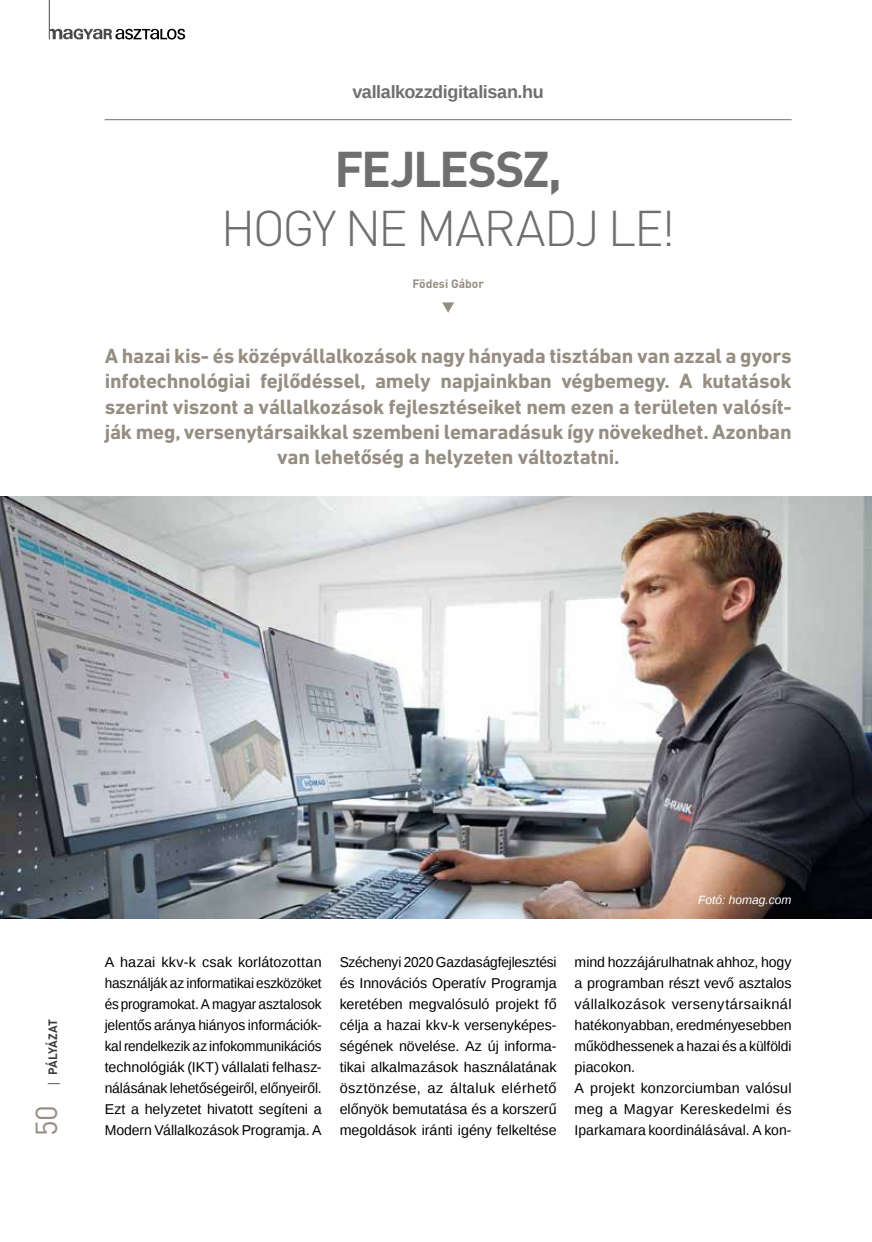
<style>
.page{position:relative;width:872px;height:1242px;background:#fff}
.page>*{position:absolute;margin:0;border:0;box-sizing:border-box;transform-origin:0 0}
.t1{font:300 49.5px "DIN Pro";letter-spacing:-.045em;color:#706f6f}
.t2{font:700 49.5px "DIN Pro";letter-spacing:-.04em;color:#706f6f}
.t3{font:30px "DIN Pro";color:#968e82}
.t4{font:700 21px/25.2px "DIN Next LT Pro";letter-spacing:-.01em;color:#968e82;text-align:center}
.t5{font:700 18px "Liberation Sans";letter-spacing:-.025em;color:#706f6f}
.t6{font:14.25px/21px "Liberation Sans";color:#000;text-align:justify}
.t7{font:14.25px/21px "Liberation Sans";color:#000;text-align:justify;scale:.96 1}
.t8{font:italic 12px "Liberation Sans";color:#fff}
.t9{font:700 12px "DIN Pro";color:#968e82}
.t10{font:700 12px "DIN Pro";letter-spacing:-.03em;color:#3c3c3b}
.s1{font-family:"Open Sans";font-weight:400}
</style>
<div class="page">
<svg style="left:49px;top:29px;width:136px;height:11px"></svg>
<hr style="left:49px;top:0;width:1px;height:39px;background:#4a4a49">
<img style="left:0;top:497px;width:872px;height:421px">
<hr style="left:105px;top:119px;width:686px;height:1px;background:#706f6f">
<svg style="left:442px;top:302px;width:12px;height:11px"></svg>
<p class="t5" style="left:352px;top:79px;width:193px">vallalkozzdigitalisan.hu</p>
<h1 class="t2" style="left:334px;top:135px;width:229px">FEJLESSZ,</h1>
<h1 class="t1" style="left:221px;top:194px;width:456px">HOGY NE MARADJ LE!</h1>
<p class="t9" style="left:412px;top:275px;width:73px">Födesi Gábor</p>
<p class="t4" style="left:105px;top:343px;width:688px">A hazai kis- és középvállalkozások nagy hányada tisztában van azzal a gyors infotechnológiai fejlődéssel, amely napjainkban végbemegy. A kutatások szerint viszont a vállalkozások fejlesztéseiket nem ezen a területen valósít&shy;ják meg, versenytársaikkal szembeni lemaradásuk így növekedhet. Azonban van lehetőség a helyzeten változtatni.</p>
<p class="t10" style="left:45px;top:1087px;width:70px;rotate:-90deg"><span class="s1">|</span> PÁLYÁZAT</p>
<h2 class="t3" style="left:26px;top:1136px;width:33px;rotate:-90deg">50</h2>
<p class="t8" style="left:698px;top:892px;width:95px">Fotó: homag.com</p>
<p class="t6" style="left:105px;top:952px;width:218px">A hazai kkv-k csak korlátozottan használják az informatikai eszközöket és programokat. A magyar asztalosok jelentős aránya hiányos információk&shy;kal rendelkezik az infokommunikációs technológiák (IKT) vállalati felhasz&shy;nálásának lehetőségeiről, előnyeiről.<br>Ezt a helyzetet hivatott segíteni a Modern Vállalkozások Programja. A</p>
<p class="t7" style="left:340px;top:952px;width:227px">Széchenyi 2020 Gazdaságfejlesztési és Innovációs Operatív Programja keretében megvalósuló projekt fő célja a hazai kkv-k versenyképes&shy;ségének növelése. Az új informa&shy;tikai alkalmazások használatának ösztönzése, az általuk elérhető előnyök bemutatása és a korszerű megoldások iránti igény felkeltése</p>
<p class="t6" style="left:574px;top:952px;width:218px;text-align:left">mind hozzájárulhatnak ahhoz, hogy a programban részt vevő asztalos vállalkozások versenytársaiknál hatékonyabban, eredményesebben működhessenek a hazai és a külföldi piacokon.<br>A projekt konzorciumban valósul meg a Magyar Kereskedelmi és<br>Iparkamara koordinálásával. A kon-</p>
</div>
